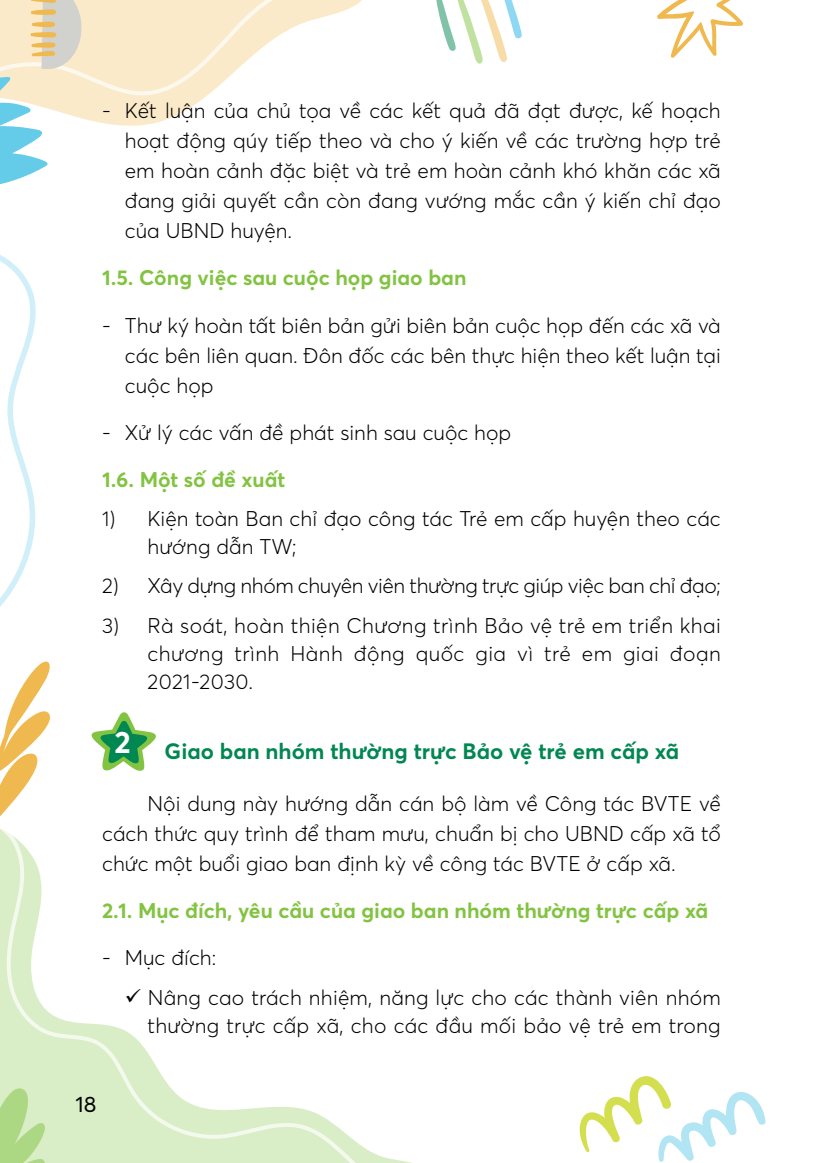
<style>
.page{position:relative;width:823px;height:1163px;background:#fff}
.page>*{position:absolute;margin:0;border:0;box-sizing:border-box;transform-origin:0 0}
.t1{font:700 30.6px "Averta";color:#fff}
.t2{font:700 22px "Averta";color:#008752}
.t3{font:22px "Averta";color:#000}
.t4{font:300 21px/30px "Averta";color:#000}
.t5{font:700 21px "Averta";color:#82c341}
.t6{font:300 21px "Averta";letter-spacing:-.02em;color:#000}
</style>
<div class="page">
<svg style="left:0;top:842px;width:407px;height:320px"></svg>
<svg style="left:93px;top:0;width:268px;height:122px"></svg>
<svg style="left:0;top:255px;width:36px;height:352px"></svg>
<svg style="left:657px;top:0;width:86px;height:58px"></svg>
<svg style="left:0;top:0;width:93px;height:185px"></svg>
<svg style="left:436px;top:0;width:85px;height:64px"></svg>
<svg style="left:0;top:661px;width:50px;height:181px"></svg>
<svg style="left:579px;top:1076px;width:186px;height:85px"></svg>
<svg style="left:0;top:1072px;width:45px;height:90px;background:#c1e1a2"></svg>
<svg style="left:91px;top:712px;width:65px;height:58px"></svg>
<p class="t4" style="left:125px;top:96px;width:597px;text-indent:-23px">- Kết luận của chủ tọa về các kết quả đã đạt được, kế hoạch hoạt động qúy tiếp theo và cho ý kiến về các trường hợp trẻ em hoà n cả nh đặc biệt và trẻ em hoà n cả nh khó khăn các xã đang giải quyết cầ n còn đang vướng mắc cầ n ý kiến chỉ đạo của UBND huyện.</p>
<p class="t5" style="left:102px;top:265px;width:365px">1.5. Công việc sau cuộc họp giao ban</p>
<p class="t4" style="left:125px;top:310px;width:597px;text-indent:-23px">- Thư ký hoà n tất biên bả n gửi biên bả n cuộc họp đến các xã và các bên liên quan. Đôn đốc các bên thực hiện theo kết luậ n tại cuộc họp</p>
<p class="t4" style="left:102px;top:417px;width:410px">- Xử lý các vấn đề phát sinh sau cuộc họp</p>
<p class="t5" style="left:102px;top:466px;width:184px">1.6. Một số đề xuất</p>
<p class="t4" style="left:147px;top:504px;width:574px;line-height:28px;text-indent:-45px">1) Kiện toà n Ban chỉ đạo công tác Trẻ em cấp huyện theo các hướng dẫ n TW;</p>
<p class="t6" style="left:102px;top:573px;width:619px">2) Xây dựng nhóm chuyên viên thường trực giú p việc ban chỉ đạo;</p>
<p class="t4" style="left:147px;top:611px;width:574px;line-height:28px;text-align:justify;text-indent:-45px">3) Rà soát, hoà n thiện Chương trình Bảo vệ trẻ em triển khai chương trình Hà nh động quốc gia vì trẻ em giai đoạ n 2021-2030.</p>
<h1 class="t1" style="left:114px;top:722px;width:18px">2</h1>
<p class="t2" style="left:164px;top:736px;width:508px">Giao ban nhóm thường trực Bảo vệ trẻ em cấp xã</p>
<p class="t4" style="left:102px;top:788px;width:613px;text-align:justify;text-indent:45px">Nội dung này hướng dẫ n cá n bộ là m về Công tác BVTE về cách thức quy trình để tham mưu, chuẩ n bị cho UBND cấp xã tổ chức một buổi giao ban đị nh kỳ về công tác BVTE ở cấp xã.</p>
<p class="t5" style="left:102px;top:897px;width:607px">2.1. Mục đích, yêu cầu của giao ban nhóm thường trực cấp xã</p>
<p class="t4" style="left:102px;top:942px;width:116px">- Mục đích:</p>
<p class="t4" style="left:125px;top:982px;width:597px;line-height:28px;text-align:right">✓ Nâng cao trách nhiệm, năng lực cho các thành viên nhóm thường trực cấp xã, cho các đầu mối bảo vệ trẻ em trong</p>
<p class="t3" style="left:75px;top:1090px;width:22px">18</p>
</div>
